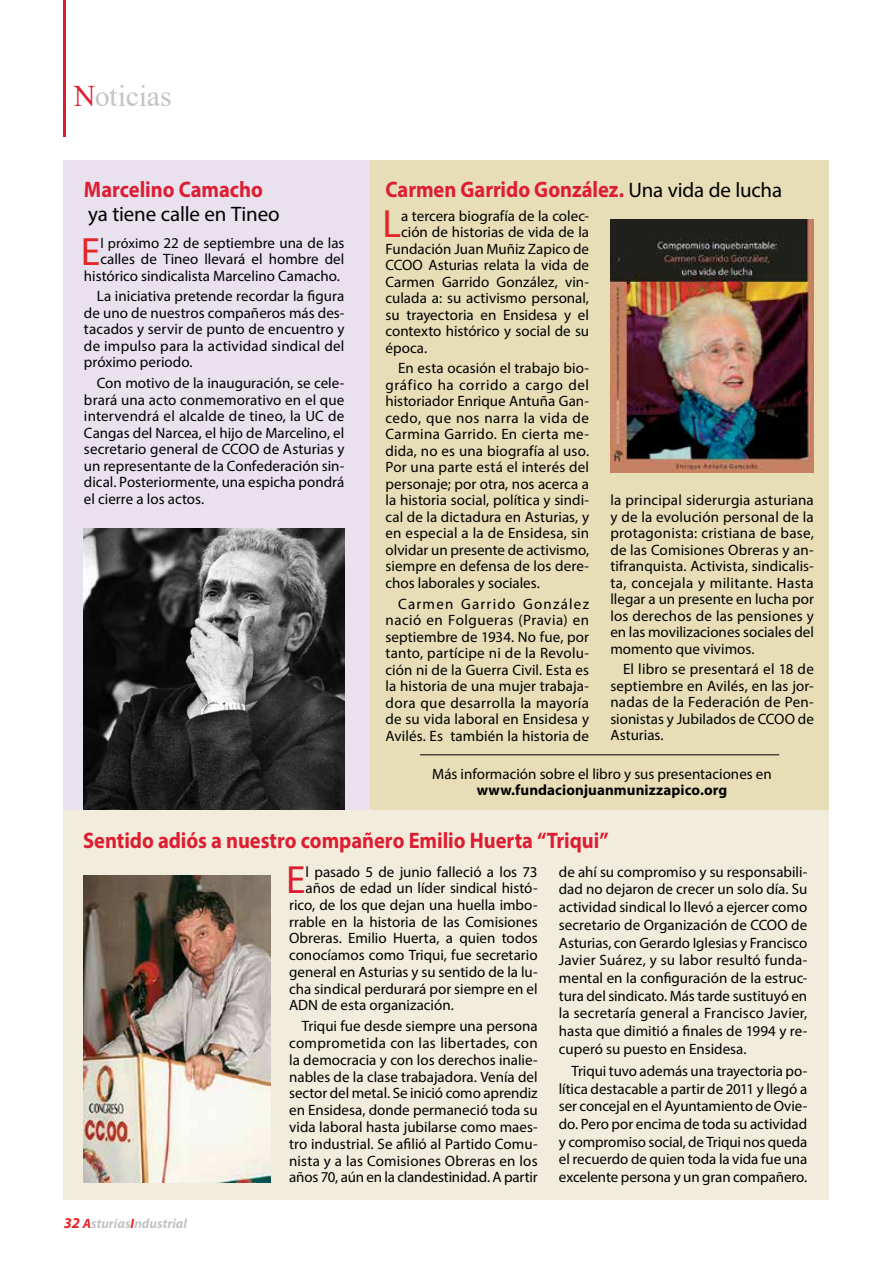
<style>
.page{position:relative;width:893px;height:1263px;background:#fff}
.page>*{position:absolute;margin:0;border:0;box-sizing:border-box;transform-origin:0 0}
.t1{font:39.6px "Myriad Pro";color:#e32728}
.t2{font:39.45px "Myriad Pro";color:#dd1e32}
.t3{font:39.45px "Myriad Pro";color:#e32728}
.t4{font:30px "Times New Roman";letter-spacing:-.01em;color:#c3c4c5}
.t5{font:700 22.5px "Myriad Pro";letter-spacing:-.005em;color:#dd1e32;scale:.91 1}
.t6{font:21px "Myriad Pro";letter-spacing:-.005em;color:#000}
.t7{font:15px/16.5px "Myriad Pro";color:#000;text-align:justify}
.t8{font:700 15px "Myriad Pro";letter-spacing:.005em;color:#000}
.t9{font:italic 700 13.5px "Myriad Pro";color:#c3c4c5}
.s1{color:#dd1e32}
.s2{font-size:14.25px}
.s3{font-weight:400;font-size:21px;color:#000}
.s4{font-size:15px;color:#e32728}
.s5{color:#e32728}
</style>
<div class="page">
<div style="left:356px;top:161px;width:473px;height:658px;background:#e7ddb7"></div>
<div style="left:64px;top:161px;width:306px;height:649px;background:#e9e1ee"></div>
<hr style="left:64px;top:0;width:2px;height:136px;background:#dd1e32">
<div style="left:64px;top:810px;width:765px;height:389px;background:#f1ecdb"></div>
<img style="left:83px;top:875px;width:187px;height:307px">
<img style="left:84px;top:528px;width:260px;height:281px">
<img style="left:610px;top:219px;width:204px;height:254px">
<hr style="left:420px;top:754px;width:359px;height:1px;background:#000">
<h3 class="t4" style="left:74px;top:75px;width:100px"><span class="s1">N</span>oticias</h3>
<h3 class="t5" style="left:84px;top:175px;width:198px">Marcelino Camacho</h3>
<h3 class="t6" style="left:88px;top:201px;width:193px">ya tiene calle en Tineo</h3>
<h1 class="t1" style="left:81px;top:227px;width:21px">E</h1>
<p class="t7" style="left:84px;top:234px;width:262px;text-align:right"><span class="s2">l próxi</span>mo 22 de septiembre una de las calles de Tineo llevará el hombre del histórico sindicalista Marcelino Camacho.</p>
<p class="t7" style="left:84px;top:288px;width:262px;text-indent:13px">La iniciativa pretende recordar la figura de uno de nuestros compañeros más des&shy;tacados y servir de punto de encuentro y de impulso para la actividad sindical del próximo periodo.</p>
<p class="t7" style="left:84px;top:375px;width:262px;text-indent:13px">Con motivo de la inauguración, se cele&shy;brará una acto conmemorativo en el que intervendrá el alcalde de tineo, la UC de Cangas del Narcea, el hijo de Marcelino, el secretario general de CCOO de Asturias y un representante de la Confederación sin&shy;dical. Posteriormente, una espicha pondrá el cierre a los actos.</p>
<h3 class="t5" style="left:386px;top:175px;width:437px">Carmen Garrido González. <span class="s3">Una vida de lucha</span></h3>
<h2 class="t3" style="left:383px;top:200px;width:20px">L</h2>
<p class="t7" style="left:401px;top:207px;width:189px">a tercera biografía de la colec-</p>
<p class="t7" style="left:401px;top:224px;width:189px">ción de historias de vida de la</p>
<p class="t7" style="left:386px;top:240px;width:205px">Fundación Juan Muñiz Zapico de</p>
<p class="t7" style="left:386px;top:257px;width:205px">CCOO Asturias relata la vida de</p>
<p class="t7" style="left:386px;top:273px;width:205px">Carmen Garrido González, vin-</p>
<p class="t7" style="left:386px;top:290px;width:205px">culada a: su activismo personal,</p>
<p class="t7" style="left:386px;top:306px;width:205px">su trayectoria en Ensidesa y el</p>
<p class="t7" style="left:386px;top:323px;width:205px">contexto histórico y social de su</p>
<p class="t7" style="left:386px;top:339px;width:43px">época.</p>
<p class="t7" style="left:386px;top:360px;width:205px;text-indent:13px">En esta ocasión el trabajo bio&shy;gráfico ha corrido a cargo del historiador Enrique Antuña Gan&shy;cedo, que nos narra la vida de Carmina Garrido. En cierta me&shy;dida, no es una biografía al uso.<br>Por una parte está el interés del personaje; por otra, nos acerca a la historia social, política y sindi&shy;cal de la dictadura en Asturias, y en especial a la de Ensidesa, sin olvidar un presente de activismo, siempre en defensa de los dere&shy;chos laborales y sociales.</p>
<p class="t7" style="left:386px;top:595px;width:205px;text-indent:13px">Carmen Garrido González nació en Folgueras (Pravia) en septiembre de 1934. No fue, por tanto, partícipe ni de la Revolu&shy;ción ni de la Guerra Civil. Esta es la historia de una mujer trabaja&shy;dora que desarrolla la mayoría de su vida laboral en Ensidesa y Avilés. Es también la historia de</p>
<p class="t7" style="left:610px;top:491px;width:205px">la principal siderurgia asturiana y de la evolución personal de la protagonista: cristiana de base, de las Comisiones Obreras y an&shy;tifranquista. Activista, sindicalis&shy;ta, concejala y militante. Hasta llegar a un presente en lucha por los derechos de las pensiones y en las movilizaciones sociales del momento que vivimos.</p>
<p class="t7" style="left:610px;top:661px;width:205px;text-indent:13px">El libro se presentará el 18 de septiembre en Avilés, en las jor&shy;nadas de la Federación de Pen&shy;sionistas y Jubilados de CCOO de Asturias.</p>
<p class="t7" style="left:432px;top:765px;width:341px">Más información sobre el libro y sus presentaciones en</p>
<p class="t8" style="left:477px;top:780px;width:252px">www.fundacionjuanmunizzapico.org</p>
<h3 class="t5" style="left:83px;top:826px;width:579px">Sentido adiós a nuestro compañero Emilio Huerta “Triqui”</h3>
<p class="t9" style="left:64px;top:1215px;width:125px"><span class="s4">32</span> <span class="s5">A</span>sturias<span class="s5">I</span>ndustrial</p>
<h2 class="t2" style="left:286px;top:855px;width:21px">E</h2>
<p class="t7" style="left:306px;top:863px;width:234px">l pasado 5 de junio falleció a los 73</p>
<p class="t7" style="left:306px;top:880px;width:234px">años de edad un líder sindical histó-</p>
<p class="t7" style="left:289px;top:896px;width:250px">rico, de los que dejan una huella imbo-</p>
<p class="t7" style="left:289px;top:913px;width:250px">rrable en la historia de las Comisiones</p>
<p class="t7" style="left:289px;top:930px;width:250px">Obreras. Emilio Huerta, a quien todos</p>
<p class="t7" style="left:289px;top:947px;width:250px">conocíamos como Triqui, fue secretario</p>
<p class="t7" style="left:289px;top:963px;width:250px">general en Asturias y su sentido de la lu-</p>
<p class="t7" style="left:289px;top:980px;width:250px">cha sindical perdurará por siempre en el</p>
<p class="t7" style="left:289px;top:997px;width:166px">ADN de esta organización.</p>
<p class="t7" style="left:289px;top:1018px;width:250px;text-indent:13px">Triqui fue desde siempre una persona comprometida con las libertades, con la democracia y con los derechos inalie&shy;nables de la clase trabajadora. Venía del sector del metal. Se inició como aprendiz en Ensidesa, donde permaneció toda su vida laboral hasta jubilarse como maes&shy;tro industrial. Se afilió al Partido Comu&shy;nista y a las Comisiones Obreras en los años 70, aún en la clandestinidad. A partir</p>
<p class="t7" style="left:559px;top:862px;width:250px;line-height:17.7px">de ahí su compromiso y su responsabili&shy;dad no dejaron de crecer un solo día. Su actividad sindical lo llevó a ejercer como secretario de Organización de CCOO de Asturias, con Gerardo Iglesias y Francisco Javier Suárez, y su labor resultó funda&shy;mental en la configuración de la estruc&shy;tura del sindicato. Más tarde sustituyó en la secretaría general a Francisco Javier, hasta que dimitió a finales de 1994 y re&shy;cuperó su puesto en Ensidesa.</p>
<p class="t7" style="left:559px;top:1062px;width:250px;line-height:17.7px;text-indent:13px">Triqui tuvo además una trayectoria po&shy;lítica destacable a partir de 2011 y llegó a ser concejal en el Ayuntamiento de Ovie&shy;do. Pero por encima de toda su actividad y compromiso social, de Triqui nos queda el recuerdo de quien toda la vida fue una excelente persona y un gran compañero.</p>
</div>
